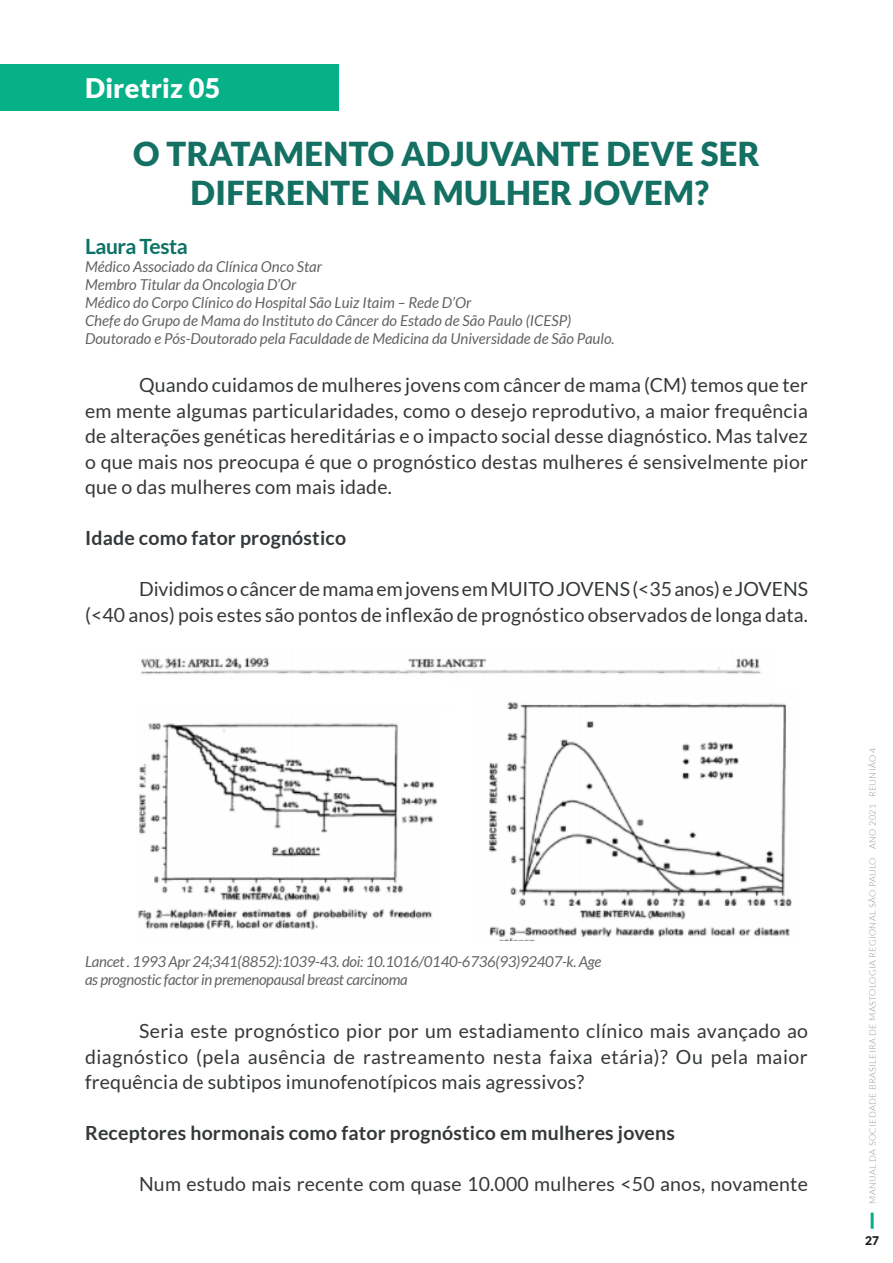
<style>
.page{position:relative;width:893px;height:1263px;background:#fff}
.page>*{position:absolute;margin:0;border:0;box-sizing:border-box;transform-origin:0 0}
.t1{font:900 33px "Lato";letter-spacing:.01em;color:#147063}
.t2{font:900 27px "Lato";letter-spacing:.01em;color:#fff}
.t3{font:700 21px "Lato";letter-spacing:-.02em;color:#0a7164}
.t4{font:19.5px/25.5px "Lato";letter-spacing:.01em;color:#35383a;text-align:justify}
.t5{font:700 19.5px "Lato";letter-spacing:.01em;color:#35383a}
.t6{font:italic 15px/18px "Lato";color:#636366}
.t7{font:italic 15px/18px "Lato";letter-spacing:-.02em;color:#636366}
.t8{font:900 12px "Lato";color:#231f20}
.t9{font:300 9px "Lato";letter-spacing:.04em;color:#939598}
</style>
<div class="page">
<hr style="left:871px;top:1212px;width:3px;height:17px;background:#07b188">
<div style="left:0;top:64px;width:339px;height:46px;background:#07b188"></div>
<img style="left:137px;top:657px;width:655px;height:283px">
<p class="t2" style="left:85px;top:72px;width:137px">Diretriz 05</p>
<p class="t1" style="left:133px;top:135px;width:628px">O TRATAMENTO ADJUVANTE DEVE SER</p>
<p class="t1" style="left:191px;top:174px;width:520px">DIFERENTE NA MULHER JOVEM?</p>
<p class="t3" style="left:85px;top:234px;width:104px">Laura Testa</p>
<p class="t6" style="left:85px;top:258px;width:531px">Médico Associado da Clínica Onco Star<br>Membro Titular da Oncologia D’Or<br>Médico do Corpo Clínico do Hospital São Luiz Itaim – Rede D’Or<br>Chefe do Grupo de Mama do Instituto do Câncer do Estado de São Paulo (ICESP)<br>Doutorado e Pós-Doutorado pela Faculdade de Medicina da Universidade de São Paulo.</p>
<p class="t4" style="left:85px;top:372px;width:724px;text-indent:54px">Quando cuidamos de mulheres jovens com câncer de mama (CM) temos que ter em mente algumas particularidades, como o desejo reprodutivo, a maior frequência de alterações genéticas hereditárias e o impacto social desse diagnóstico. Mas talvez o que mais nos preocupa é que o prognóstico destas mulheres é sensivelmente pior que o das mulheres com mais idade.</p>
<p class="t5" style="left:85px;top:527px;width:263px">Idade como fator prognóstico</p>
<p class="t4" style="left:85px;top:576px;width:724px;text-align:right">Dividimos o câncer de mama em jovens em MUITO JOVENS (&lt;35 anos) e JOVENS<br>(&lt;40 anos) pois estes são pontos de inflexão de prognóstico observados de longa data.</p>
<p class="t7" style="left:85px;top:953px;width:518px">Lancet . 1993 Apr 24;341(8852):1039-43. doi: 10.1016/0140-6736(93)92407-k. Age as prognostic factor in premenopausal breast carcinoma</p>
<p class="t4" style="left:85px;top:1018px;width:725px;text-indent:54px">Seria este prognóstico pior por um estadiamento clínico mais avançado ao diagnóstico (pela ausência de rastreamento nesta faixa etária)? Ou pela maior frequência de subtipos imunofenotípicos mais agressivos?</p>
<p class="t5" style="left:85px;top:1122px;width:591px">Receptores hormonais como fator prognóstico em mulheres jovens</p>
<p class="t4" style="left:139px;top:1171px;width:670px">Num estudo mais recente com quase 10.000 mulheres &lt;50 anos, novamente</p>
<p class="t9" style="left:868px;top:1203px;width:457px;rotate:-90deg">MANUAL DA SOCIEDADE BRASILEIRA DE MASTOLOGIA REGIONAL SÃO PAULO ANO 2021 REUNIÃO 4</p>
<p class="t8" style="left:865px;top:1233px;width:16px">27</p>
</div>
